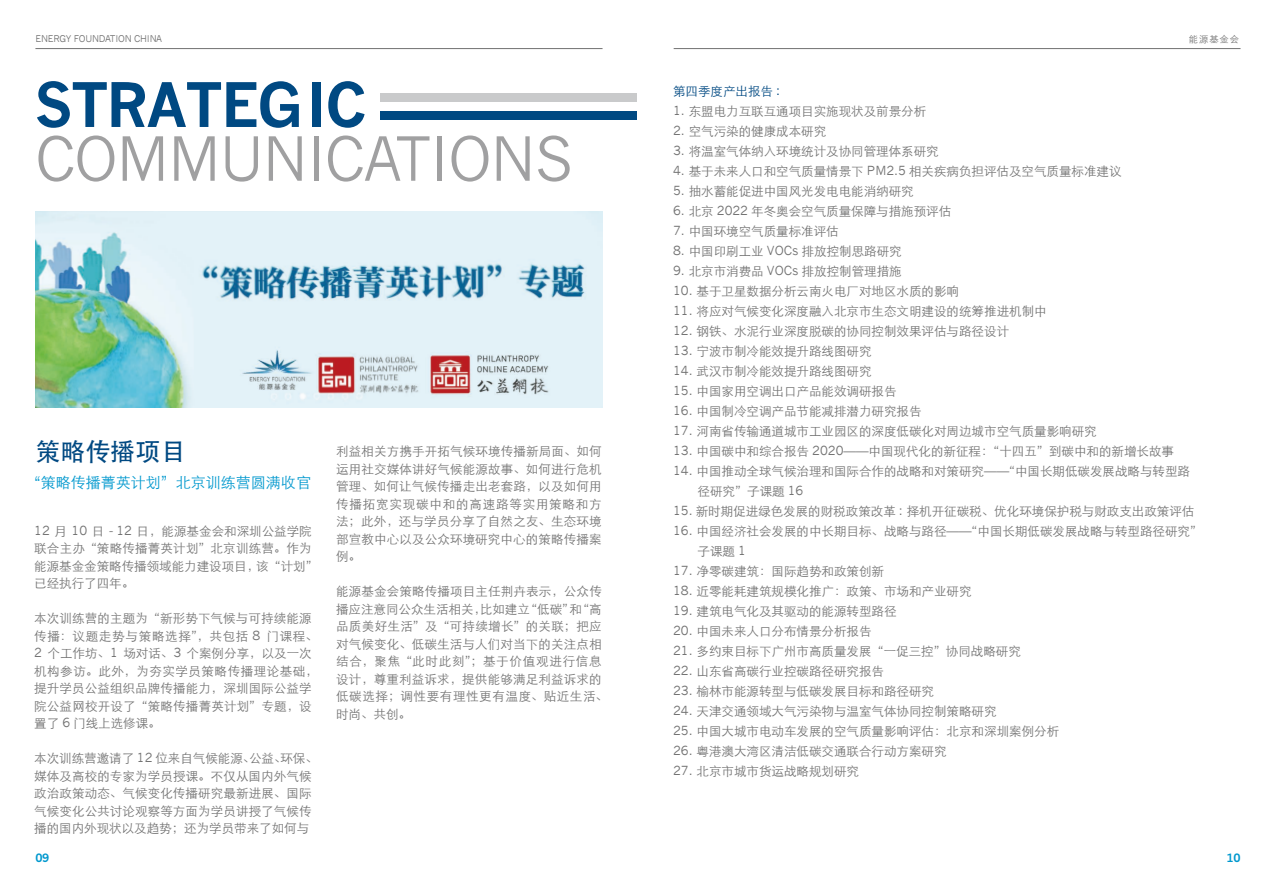
<style>
.page{position:relative;width:1276px;height:886px;background:#fff}
.page>*{position:absolute;margin:0;border:0;box-sizing:border-box;transform-origin:0 0}
.t1{font:60px "News Gothic";letter-spacing:-.025em;color:#a0a0a1}
.t2{font:700 60px "M News Gothic";letter-spacing:-.025em;color:#004982}
.t3{font:25px "ST Heiti";color:#004982}
.t4{font:15px "ST Xihei";color:#0098ce}
.t5{font:12.5px/17.5px "ST Xihei";color:#727272}
.t6{font:12.5px "ST Xihei";color:#004982}
.t7{font:700 11.25px "M News Gothic";color:#0098ce}
.t8{font:9.25px "News Gothic";letter-spacing:-.025em;color:#727272}
.t9{font:9.25px "ST Xihei";letter-spacing:.1em;color:#727272}
.s1{font-family:"News Gothic"}
</style>
<div class="page">
<hr style="left:673px;top:48px;width:567px;height:1px;background:#727272">
<hr style="left:35px;top:48px;width:567px;height:1px;background:#727272">
<img style="left:36px;top:211px;width:566px;height:196px">
<div style="left:380px;top:112px;width:257px;height:8px;background:#004982"></div>
<div style="left:380px;top:93px;width:257px;height:8px;background:#c9cacb"></div>
<p class="t8" style="left:35px;top:33px;width:128px">ENERGY FOUNDATION CHINA</p>
<h1 class="t2" style="left:35px;top:69px;width:333px">STRATEGIC</h1>
<h1 class="t1" style="left:35px;top:123px;width:540px">COMMUNICATIONS</h1>
<h2 class="t3" style="left:36px;top:438px;width:151px">策略传播项目</h2>
<p class="t4" style="left:26px;top:471px;width:286px">“策略传播菁英计划”北京训练营圆满收官</p>
<p class="t5" style="left:34px;top:521px;width:279px;text-align:justify"><span class="s1">12</span> 月 <span class="s1">10</span> 日 - <span class="s1">12</span> 日，能源基金会和深圳公益学院联合主办 <span class="s1">“</span>策略传播菁英计划<span class="s1">”</span> 北京训练营。作为能源基金金策略传播领域能力建设项目，该 <span class="s1">“</span>计划<span class="s1">”</span>已经执行了四年。</p>
<p class="t5" style="left:34px;top:609px;width:285px">本次训练营的主题为 <span class="s1">“</span>新形势下气候与可持续能源传播：议题走势与策略选择<span class="s1">”</span>，共包括 <span class="s1">8</span> 门课程、<br><span class="s1">2</span> 个工作坊、<span class="s1">1</span> 场对话、<span class="s1">3</span> 个案例分享，以及一次机构参访。此外，为夯实学员策略传播理论基础，提升学员公益组织品牌传播能力，深圳国际公益学院公益网校开设了 <span class="s1">“</span>策略传播菁英计划<span class="s1">”</span> 专题，设置了 <span class="s1">6</span> 门线上选修课。</p>
<p class="t5" style="left:34px;top:749px;width:285px">本次训练营邀请了 <span class="s1">12</span> 位来自气候能源、公益、环保、媒体及高校的专家为学员授课。不仅从国内外气候政治政策动态、气候变化传播研究最新进展、国际气候变化公共讨论观察等方面为学员讲授了气候传播的国内外现状以及趋势；还为学员带来了如何与</p>
<p class="t5" style="left:336px;top:442px;width:267px;text-align:justify">利益相关方携手开拓气候环境传播新局面、如何运用社交媒体讲好气候能源故事、如何进行危机管理、如何让气候传播走出老套路，以及如何用传播拓宽实现碳中和的高速路等实用策略和方法；此外，还与学员分享了自然之友、生态环境部宣教中心以及公众环境研究中心的策略传播案例。</p>
<p class="t5" style="left:336px;top:582px;width:273px">能源基金会策略传播项目主任荆卉表示，公众传播应注意同公众生活相关，比如建立<span class="s1">“</span>低碳<span class="s1">”</span>和<span class="s1">“</span>高品质美好生活<span class="s1">”</span> 及 <span class="s1">“</span>可持续增长<span class="s1">”</span> 的关联；把应对气候变化、低碳生活与人们对当下的关注点相结合，聚焦 <span class="s1">“</span>此时此刻<span class="s1">”</span>；基于价值观进行信息设计，尊重利益诉求，提供能够满足利益诉求的低碳选择；调性要有理性更有温度、贴近生活、时尚、共创。</p>
<p class="t9" style="left:1189px;top:32px;width:52px">能源基金会</p>
<p class="t6" style="left:673px;top:81px;width:109px">第四季度产出报告 <span class="s1">:</span></p>
<p class="t5" style="left:673px;top:101px;width:255px"><span class="s1">1.</span> 东盟电力互联互通项目实施现状及前景分析</p>
<p class="t5" style="left:673px;top:121px;width:155px"><span class="s1">2.</span> 空气污染的健康成本研究</p>
<p class="t5" style="left:673px;top:141px;width:267px"><span class="s1">3.</span> 将温室气体纳入环境统计及协同管理体系研究</p>
<p class="t5" style="left:673px;top:161px;width:450px"><span class="s1">4.</span> 基于未来人口和空气质量情景下 <span class="s1">PM2.5</span> 相关疾病负担评估及空气质量标准建议</p>
<p class="t5" style="left:673px;top:181px;width:242px"><span class="s1">5.</span> 抽水蓄能促进中国风光发电电能消纳研究</p>
<p class="t5" style="left:673px;top:201px;width:280px"><span class="s1">6.</span> 北京 <span class="s1">2022</span> 年冬奥会空气质量保障与措施预评估</p>
<p class="t5" style="left:673px;top:221px;width:167px"><span class="s1">7.</span> 中国环境空气质量标准评估</p>
<p class="t5" style="left:673px;top:241px;width:230px"><span class="s1">8.</span> 中国印刷工业 <span class="s1">VOCs</span> 排放控制思路研究</p>
<p class="t5" style="left:673px;top:261px;width:230px"><span class="s1">9.</span> 北京市消费品 <span class="s1">VOCs</span> 排放控制管理措施</p>
<p class="t5" style="left:673px;top:281px;width:287px"><span class="s1">10.</span> 基于卫星数据分析云南火电厂对地区水质的影响</p>
<p class="t5" style="left:673px;top:301px;width:375px"><span class="s1">11.</span> 将应对气候变化深度融入北京市生态文明建设的统筹推进机制中</p>
<p class="t5" style="left:673px;top:321px;width:337px"><span class="s1">12.</span> 钢铁、水泥行业深度脱碳的协同控制效果评估与路径设计</p>
<p class="t5" style="left:673px;top:341px;width:200px"><span class="s1">13.</span> 宁波市制冷能效提升路线图研究</p>
<p class="t5" style="left:673px;top:361px;width:200px"><span class="s1">14.</span> 武汉市制冷能效提升路线图研究</p>
<p class="t5" style="left:673px;top:381px;width:225px"><span class="s1">15.</span> 中国家用空调出口产品能效调研报告</p>
<p class="t5" style="left:673px;top:401px;width:250px"><span class="s1">16.</span> 中国制冷空调产品节能减排潜力研究报告</p>
<p class="t5" style="left:673px;top:421px;width:425px"><span class="s1">17.</span> 河南省传输通道城市工业园区的深度低碳化对周边城市空气质量影响研究</p>
<p class="t5" style="left:673px;top:441px;width:502px"><span class="s1">13.</span> 中国碳中和综合报告 <span class="s1">2020——</span>中国现代化的新征程：<span class="s1">“</span>十四五<span class="s1">”</span> 到碳中和的新增长故事</p>
<p class="t5" style="left:697px;top:460px;width:494px;line-height:20px;text-indent:-24px"><span class="s1">14.</span> 中国推动全球气候治理和国际合作的战略和对策研究<span class="s1">——“</span>中国长期低碳发展战略与转型路径研究<span class="s1">”</span> 子课题 <span class="s1">16</span></p>
<p class="t5" style="left:673px;top:501px;width:523px"><span class="s1">15.</span> 新时期促进绿色发展的财税政策改革 <span class="s1">:</span> 择机开征碳税、优化环境保护税与财政支出政策评估</p>
<p class="t5" style="left:697px;top:520px;width:500px;line-height:20px;text-indent:-24px"><span class="s1">16.</span> 中国经济社会发展的中长期目标、战略与路径<span class="s1">——“</span>中国长期低碳发展战略与转型路径研究<span class="s1">”</span>子课题 <span class="s1">1</span></p>
<p class="t5" style="left:673px;top:561px;width:212px"><span class="s1">17.</span> 净零碳建筑：国际趋势和政策创新</p>
<p class="t5" style="left:673px;top:581px;width:300px"><span class="s1">18.</span> 近零能耗建筑规模化推广：政策、市场和产业研究</p>
<p class="t5" style="left:673px;top:601px;width:225px"><span class="s1">19.</span> 建筑电气化及其驱动的能源转型路径</p>
<p class="t5" style="left:673px;top:621px;width:200px"><span class="s1">20.</span> 中国未来人口分布情景分析报告</p>
<p class="t5" style="left:673px;top:641px;width:349px"><span class="s1">21.</span> 多约束目标下广州市高质量发展 <span class="s1">“</span>一促三控<span class="s1">”</span> 协同战略研究</p>
<p class="t5" style="left:673px;top:661px;width:212px"><span class="s1">22.</span> 山东省高碳行业控碳路径研究报告</p>
<p class="t5" style="left:673px;top:681px;width:262px"><span class="s1">23.</span> 榆林市能源转型与低碳发展目标和路径研究</p>
<p class="t5" style="left:673px;top:701px;width:325px"><span class="s1">24.</span> 天津交通领域大气污染物与温室气体协同控制策略研究</p>
<p class="t5" style="left:673px;top:721px;width:387px"><span class="s1">25.</span> 中国大城市电动车发展的空气质量影响评估：北京和深圳案例分析</p>
<p class="t5" style="left:673px;top:741px;width:275px"><span class="s1">26.</span> 粤港澳大湾区清洁低碳交通联合行动方案研究</p>
<p class="t5" style="left:673px;top:761px;width:187px"><span class="s1">27.</span> 北京市城市货运战略规划研究</p>
<p class="t7" style="left:35px;top:851px;width:15px">09</p>
<p class="t7" style="left:1226px;top:851px;width:15px">10</p>
</div>
